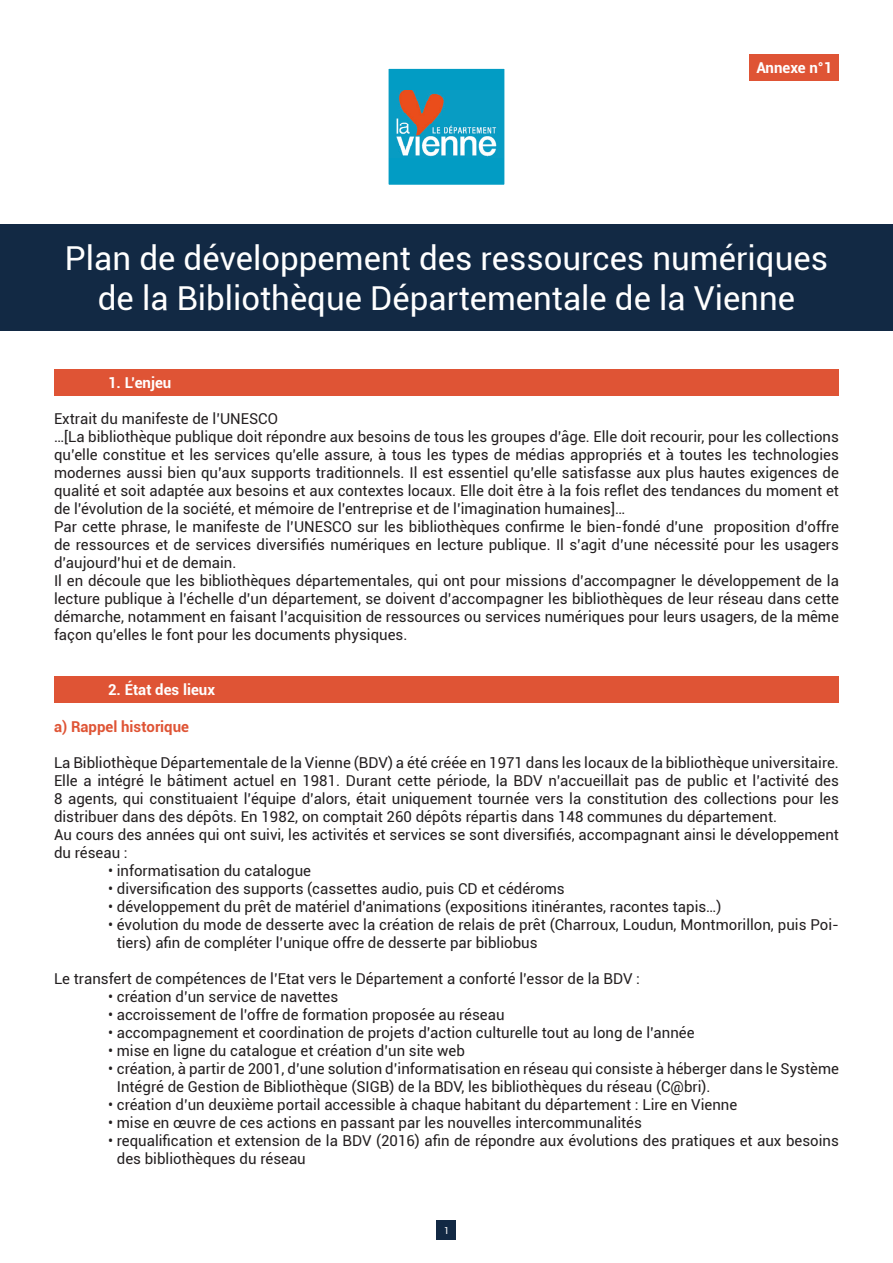
<style>
.page{position:relative;width:893px;height:1263px;background:#fff}
.page>*{position:absolute;margin:0;border:0;box-sizing:border-box;transform-origin:0 0}
.t1{font:33px "Roboto";color:#fff}
.t2{font:15px/18px "Roboto";color:#231f20;text-align:justify}
.t3{font:700 15px "Roboto";color:#fff}
.t4{font:700 15px "Roboto";color:#df5435}
.t5{font:condensed 9.6px "Roboto";color:#fff}
</style>
<div class="page">
<div style="left:436px;top:1220px;width:20px;height:20px;background:#122944"></div>
<img style="left:390px;top:70px;width:113px;height:114px">
<div style="left:387px;top:67px;width:119px;height:120px;border:2px solid #fff"></div>
<div style="left:0;top:224px;width:893px;height:107px;background:#122944"></div>
<div style="left:750px;top:54px;width:89px;height:27px;background:#df5435"></div>
<div style="left:54px;top:369px;width:785px;height:27px;background:#df5435"></div>
<div style="left:54px;top:676px;width:785px;height:27px;background:#df5435"></div>
<p class="t3" style="left:756px;top:57px;width:77px">Annexe n°1</p>
<p class="t1" style="left:65px;top:235px;width:764px">Plan de développement des ressources numériques</p>
<p class="t1" style="left:98px;top:275px;width:699px">de la Bibliothèque Départementale de la Vienne</p>
<p class="t3" style="left:108px;top:372px;width:65px">1. L’enjeu</p>
<p class="t2" style="left:54px;top:409px;width:226px">Extrait du manifeste de l’UNESCO</p>
<p class="t2" style="left:54px;top:427px;width:786px">…[La bibliothèque publique doit répondre aux besoins de tous les groupes d’âge. Elle doit recourir, pour les collections qu’elle constitue et les services qu’elle assure, à tous les types de médias appropriés et à toutes les technologies modernes aussi bien qu’aux supports traditionnels. Il est essentiel qu’elle satisfasse aux plus hautes exigences de qualité et soit adaptée aux besoins et aux contextes locaux. Elle doit être à la fois reflet des tendances du moment et de l’évolution de la société, et mémoire de l’entreprise et de l’imagination humaines]…</p>
<p class="t2" style="left:54px;top:517px;width:786px">Par cette phrase, le manifeste de l’UNESCO sur les bibliothèques confirme le bien-fondé d’une proposition d’offre de ressources et de services diversifiés numériques en lecture publique. Il s’agit d’une nécessité pour les usagers d’aujourd’hui et de demain.</p>
<p class="t2" style="left:54px;top:571px;width:786px">Il en découle que les bibliothèques départementales, qui ont pour missions d’accompagner le développement de la lecture publique à l’échelle d’un département, se doivent d’accompagner les bibliothèques de leur réseau dans cette démarche, notamment en faisant l’acquisition de ressources ou services numériques pour leurs usagers, de la même façon qu’elles le font pour les documents physiques.</p>
<p class="t3" style="left:108px;top:679px;width:109px">2. État des lieux</p>
<p class="t4" style="left:54px;top:716px;width:137px">a) Rappel historique</p>
<p class="t2" style="left:54px;top:753px;width:786px">La Bibliothèque Départementale de la Vienne (BDV) a été créée en 1971 dans les locaux de la bibliothèque universitaire.<br>Elle a intégré le bâtiment actuel en 1981. Durant cette période, la BDV n’accueillait pas de public et l’activité des 8 agents, qui constituaient l’équipe d’alors, était uniquement tournée vers la constitution des collections pour les distribuer dans des dépôts. En 1982, on comptait 260 dépôts répartis dans 148 communes du département.</p>
<p class="t2" style="left:54px;top:825px;width:786px">Au cours des années qui ont suivi, les activités et services se sont diversifiés, accompagnant ainsi le développement du réseau :</p>
<p class="t2" style="left:108px;top:861px;width:205px">• informatisation du catalogue</p>
<p class="t2" style="left:108px;top:879px;width:458px">• diversification des supports (cassettes audio, puis CD et cédéroms</p>
<p class="t2" style="left:108px;top:897px;width:615px">• développement du prêt de matériel d’animations (expositions itinérantes, racontes tapis…)</p>
<p class="t2" style="left:117px;top:915px;width:724px;text-indent:-9px">• évolution du mode de desserte avec la création de relais de prêt (Charroux, Loudun, Montmorillon, puis Poi&shy;tiers) afin de compléter l’unique offre de desserte par bibliobus</p>
<p class="t2" style="left:54px;top:969px;width:587px">Le transfert de compétences de l’Etat vers le Département a conforté l’essor de la BDV :</p>
<p class="t2" style="left:108px;top:987px;width:232px">• création d’un service de navettes</p>
<p class="t2" style="left:108px;top:1005px;width:398px">• accroissement de l’offre de formation proposée au réseau</p>
<p class="t2" style="left:108px;top:1023px;width:588px">• accompagnement et coordination de projets d’action culturelle tout au long de l’année</p>
<p class="t2" style="left:108px;top:1041px;width:358px">• mise en ligne du catalogue et création d’un site web</p>
<p class="t2" style="left:117px;top:1059px;width:724px;text-indent:-9px">• création, à partir de 2001, d’une solution d’informatisation en réseau qui consiste à héberger dans le Système<br>Intégré de Gestion de Bibliothèque (SIGB) de la BDV, les bibliothèques du réseau (C@bri).</p>
<p class="t2" style="left:108px;top:1095px;width:631px">• création d’un deuxième portail accessible à chaque habitant du département : Lire en Vienne</p>
<p class="t2" style="left:108px;top:1113px;width:535px">• mise en œuvre de ces actions en passant par les nouvelles intercommunalités</p>
<p class="t2" style="left:117px;top:1131px;width:724px;text-indent:-9px">• requalification et extension de la BDV (2016) afin de répondre aux évolutions des pratiques et aux besoins des bibliothèques du réseau</p>
<p class="t5" style="left:444px;top:1223px;width:6px">1</p>
</div>
